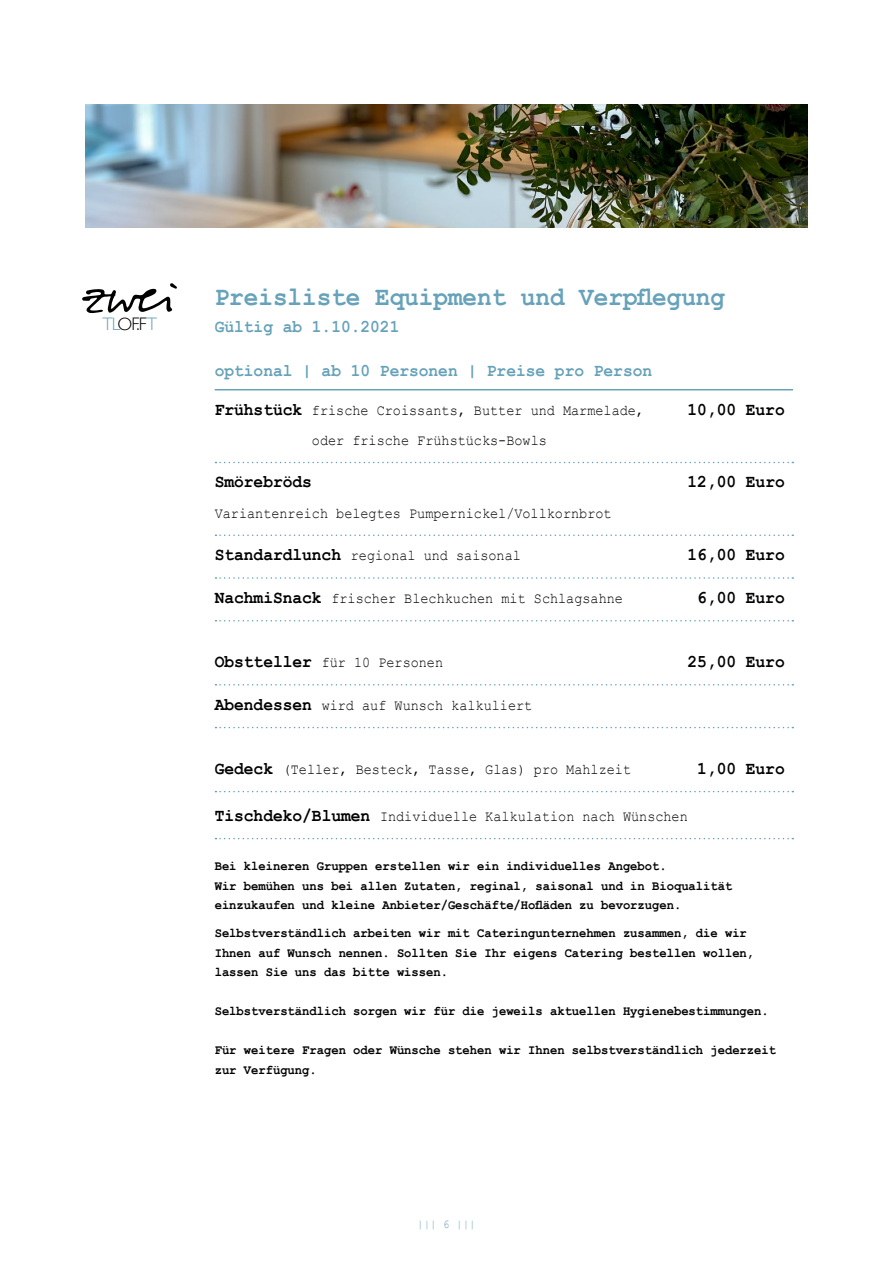
<style>
.page{position:relative;width:893px;height:1263px;background:#fff}
.page>*{position:absolute;margin:0;border:0;box-sizing:border-box;transform-origin:0 0}
.t1{font:76.95px "Darkwoman";color:#000}
.t2{font:700 27px "Courier New";color:#66a2b9;scale:.9 1}
.t3{font:300 18.15px "Gill Sans";letter-spacing:-.06em;color:#000}
.t4{font:700 18px "Courier New";color:#000;scale:.9 1}
.t5{font:700 18px "Courier New";color:#66a2b9;scale:.9 1}
.t6{font:15px "Courier New";color:#000;scale:.9 1}
.t7{font:700 13.5px/19.5px "Courier New";color:#000;scale:.9 1}
.t8{font:12px "Courier New";color:#66a2b9;scale:.9 1}
.s1{color:#66a2b9}
.s2{font-weight:700;font-size:18px}
</style>
<div class="page">
<hr style="left:215px;top:389px;width:578px;height:1px;background:#66a2b9">
<svg style="left:215px;top:462px;width:578px;height:1px"></svg>
<svg style="left:215px;top:534px;width:578px;height:2px"></svg>
<svg style="left:215px;top:577px;width:578px;height:2px"></svg>
<svg style="left:215px;top:620px;width:578px;height:1px"></svg>
<svg style="left:215px;top:684px;width:578px;height:1px"></svg>
<svg style="left:215px;top:727px;width:578px;height:1px"></svg>
<svg style="left:215px;top:791px;width:578px;height:1px"></svg>
<svg style="left:215px;top:838px;width:578px;height:1px"></svg>
<img style="left:85px;top:104px;width:723px;height:123px">
<h1 class="t1" style="left:86px;top:241px;width:93px">zwei</h1>
<h3 class="t3" style="left:102px;top:309px;width:56px"><span class="s1">TL</span>OF.F<span class="s1">T</span></h3>
<h2 class="t2" style="left:215px;top:280px;width:569px">Preisliste Equipment und Verpflegung</h2>
<h3 class="t5" style="left:215px;top:315px;width:207px">Gültig ab 1.10.2021</h3>
<h3 class="t5" style="left:215px;top:359px;width:488px">optional | ab 10 Personen | Preise pro Person</h3>
<p class="t6" style="left:215px;top:401px;width:479px"><span class="s2">Frühstück</span> frische Croissants, Butter und Marmelade,</p>
<h3 class="t4" style="left:687px;top:398px;width:109px">10,00 Euro</h3>
<p class="t6" style="left:312px;top:431px;width:263px">oder frische Frühstücks-Bowls</p>
<h3 class="t4" style="left:215px;top:471px;width:109px">Smörebröds</h3>
<h3 class="t4" style="left:688px;top:471px;width:110px">12,00 Euro</h3>
<p class="t6" style="left:215px;top:503px;width:443px">Variantenreich belegtes Pumpernickel/Vollkornbrot</p>
<p class="t6" style="left:215px;top:546px;width:342px"><span class="s2">Standardlunch</span> regional und saisonal</p>
<h3 class="t4" style="left:687px;top:543px;width:109px">16,00 Euro</h3>
<p class="t6" style="left:215px;top:589px;width:455px"><span class="s2">NachmiSnack</span> frischer Blechkuchen mit Schlagsahne</p>
<h3 class="t4" style="left:697px;top:586px;width:99px">6,00 Euro</h3>
<p class="t6" style="left:215px;top:653px;width:255px"><span class="s2">Obstteller</span> für 10 Personen</p>
<h3 class="t4" style="left:687px;top:650px;width:110px">25,00 Euro</h3>
<p class="t6" style="left:215px;top:696px;width:354px"><span class="s2">Abendessen</span> wird auf Wunsch kalkuliert</p>
<p class="t6" style="left:215px;top:760px;width:464px"><span class="s2">Gedeck</span> (Teller, Besteck, Tasse, Glas) pro Mahlzeit</p>
<h3 class="t4" style="left:697px;top:757px;width:99px">1,00 Euro</h3>
<p class="t6" style="left:215px;top:807px;width:527px"><span class="s2">Tischdeko/Blumen</span> Individuelle Kalkulation nach Wünschen</p>
<p class="t7" style="left:215px;top:856px;width:577px">Bei kleineren Gruppen erstellen wir ein individuelles Angebot.<br>Wir bemühen uns bei allen Zutaten, reginal, saisonal und in Bioqualität einzukaufen und kleine Anbieter/Geschäfte/Hofläden zu bevorzugen.</p>
<p class="t7" style="left:215px;top:923px;width:601px">Selbstverständlich arbeiten wir mit Cateringunternehmen zusammen, die wir<br>Ihnen auf Wunsch nennen. Sollten Sie Ihr eigens Catering bestellen wollen, lassen Sie uns das bitte wissen.</p>
<p class="t7" style="left:215px;top:1001px;width:617px">Selbstverständlich sorgen wir für die jeweils aktuellen Hygienebestimmungen.</p>
<p class="t7" style="left:215px;top:1040px;width:625px">Für weitere Fragen oder Wünsche stehen wir Ihnen selbstverständlich jederzeit zur Verfügung.</p>
<p class="t8" style="left:417px;top:1217px;width:66px">||| 6 |||</p>
</div>
